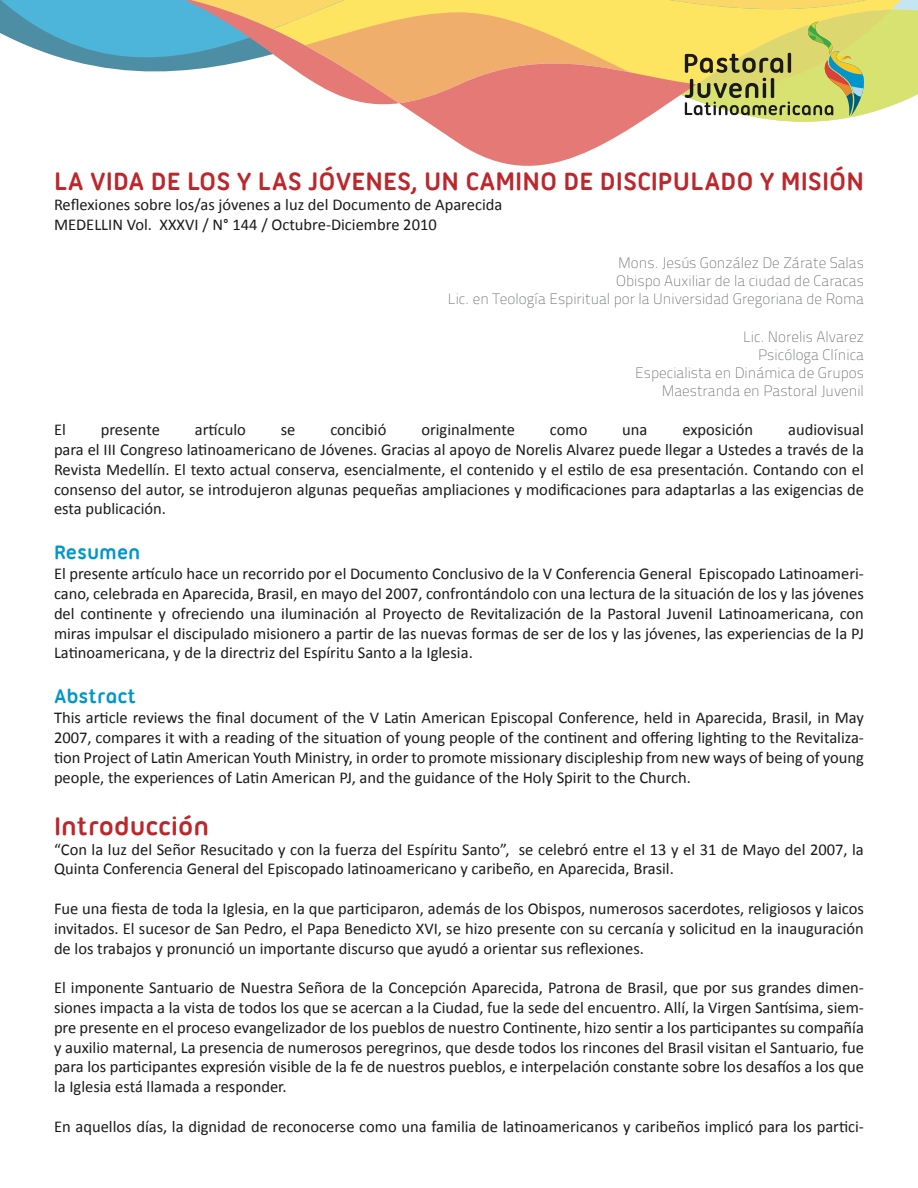
<style>
.page{position:relative;width:918px;height:1188px;background:#fff}
.page>*{position:absolute;margin:0;border:0;box-sizing:border-box;transform-origin:0 0}
.t1{font:700 27px "Ubuntu Titling";color:#bc272c}
.t2{font:700 21px "Ubuntu Titling";color:#0096c9}
.t3{font:16.5px/19.8px "Calibri";color:#1a1a1a;text-align:justify}
.t4{font:700 15px/18px "Titillium Text 14 L";color:#626464;text-align:right}
</style>
<div class="page">
<svg style="left:0;top:0;width:918px;height:166px"></svg>
<h1 class="t1" style="left:54px;top:166px;width:812px">LA VIDA DE LOS Y LAS JÓVENES, UN CAMINO DE DISCIPULADO Y MISIÓN</h1>
<p class="t3" style="left:54px;top:194px;width:450px">Reflexiones sobre los/as jóvenes a luz del Documento de Aparecida<br>MEDELLIN Vol. XXXVI / N° 144 / Octubre-Diciembre 2010</p>
<p class="t4" style="left:448px;top:254px;width:418px">Mons. Jesús González De Zárate Salas<br>Obispo Auxiliar de la ciudad de Caracas<br>Lic. en Teología Espiritual por la Universidad Gregoriana de Roma</p>
<p class="t4" style="left:635px;top:327px;width:230px">Lic. Norelis Alvarez<br>Psicóloga Clínica<br>Especialista en Dinámica de Grupos<br>Maestranda en Pastoral Juvenil</p>
<p class="t3" style="left:54px;top:419px;width:13px">El</p>
<p class="t3" style="left:101px;top:419px;width:61px">presente</p>
<p class="t3" style="left:195px;top:419px;width:52px">artículo</p>
<p class="t3" style="left:281px;top:419px;width:16px">se</p>
<p class="t3" style="left:330px;top:419px;width:58px">concibió</p>
<p class="t3" style="left:421px;top:419px;width:95px">originalmente</p>
<p class="t3" style="left:550px;top:419px;width:39px">como</p>
<p class="t3" style="left:622px;top:419px;width:27px">una</p>
<p class="t3" style="left:683px;top:419px;width:72px">exposición</p>
<p class="t3" style="left:54px;top:419px;width:811px;text-indent:734px">audiovisual para el III Congreso latinoamericano de Jóvenes. Gracias al apoyo de Norelis Alvarez puede llegar a Ustedes a través de la Revista Medellín. El texto actual conserva, esencialmente, el contenido y el estilo de esa presentación. Contando con el consenso del autor, se introdujeron algunas pequeñas ampliaciones y modificaciones para adaptarlas a las exigencias de esta publicación.</p>
<p class="t2" style="left:54px;top:540px;width:88px">Resumen</p>
<p class="t3" style="left:54px;top:563px;width:811px">El presente artículo hace un recorrido por el Documento Conclusivo de la V Conferencia General Episcopado Latinoameri&shy;cano, celebrada en Aparecida, Brasil, en mayo del 2007, confrontándolo con una lectura de la situación de los y las jóvenes del continente y ofreciendo una iluminación al Proyecto de Revitalización de la Pastoral Juvenil Latinoamericana, con miras impulsar el discipulado misionero a partir de las nuevas formas de ser de los y las jóvenes, las experiencias de la PJ Latinoamericana, y de la directriz del Espíritu Santo a la Iglesia.</p>
<p class="t2" style="left:54px;top:684px;width:84px">Abstract</p>
<p class="t3" style="left:54px;top:707px;width:812px">This article reviews the final document of the V Latin American Episcopal Conference, held in Aparecida, Brasil, in May 2007, compares it with a reading of the situation of young people of the continent and offering lighting to the Revitaliza&shy;tion Project of Latin American Youth Ministry, in order to promote missionary discipleship from new ways of being of young people, the experiences of Latin American PJ, and the guidance of the Holy Spirit to the Church.</p>
<h1 class="t1" style="left:54px;top:810px;width:157px">Introducción</h1>
<p class="t3" style="left:54px;top:838px;width:811px">“Con la luz del Señor Resucitado y con la fuerza del Espíritu Santo”, se celebró entre el 13 y el 31 de Mayo del 2007, la<br>Quinta Conferencia General del Episcopado latinoamericano y caribeño, en Aparecida, Brasil.</p>
<p class="t3" style="left:54px;top:898px;width:811px">Fue una fiesta de toda la Iglesia, en la que participaron, además de los Obispos, numerosos sacerdotes, religiosos y laicos invitados. El sucesor de San Pedro, el Papa Benedicto XVI, se hizo presente con su cercanía y solicitud en la inauguración de los trabajos y pronunció un importante discurso que ayudó a orientar sus reflexiones.</p>
<p class="t3" style="left:54px;top:977px;width:812px">El imponente Santuario de Nuestra Señora de la Concepción Aparecida, Patrona de Brasil, que por sus grandes dimen&shy;siones impacta a la vista de todos los que se acercan a la Ciudad, fue la sede del encuentro. Allí, la Virgen Santísima, siem&shy;pre presente en el proceso evangelizador de los pueblos de nuestro Continente, hizo sentir a los participantes su compañía y auxilio maternal, La presencia de numerosos peregrinos, que desde todos los rincones del Brasil visitan el Santuario, fue para los participantes expresión visible de la fe de nuestros pueblos, e interpelación constante sobre los desafíos a los que la Iglesia está llamada a responder.</p>
<p class="t3" style="left:54px;top:1116px;width:812px">En aquellos días, la dignidad de reconocerse como una familia de latinoamericanos y caribeños implicó para los partici-</p>
</div>
